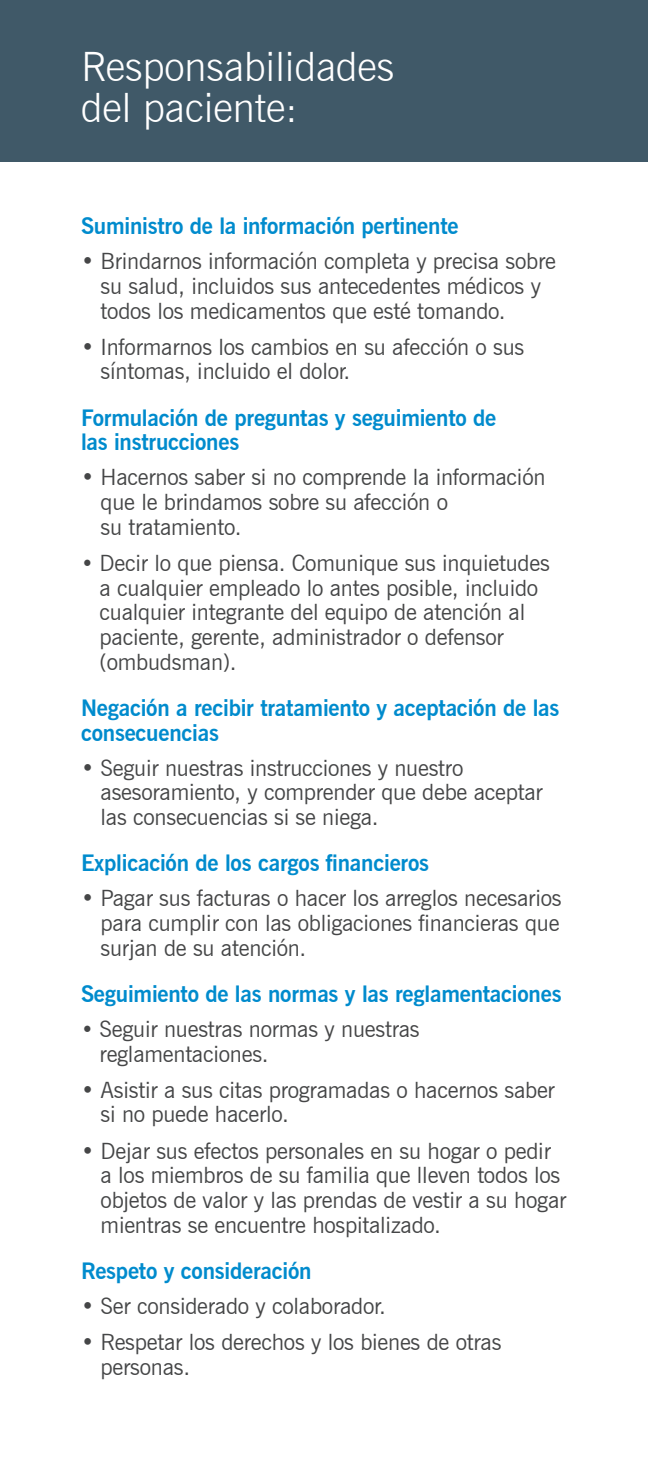
<style>
.page{position:relative;width:648px;height:1458px;background:#fff}
.page>*{position:absolute;margin:0;border:0;box-sizing:border-box;transform-origin:0 0}
.t1{font:300 40.5px/40.5px "News Gothic BT";color:#fff}
.t2{font:22.5px/24.8px "News Gothic BT";letter-spacing:-.01em;color:#454647}
.t3{font:700 22.5px/24.8px "News Gothic BT";letter-spacing:-.01em;color:#008bcd}
.s1{font-size:21.38px}
</style>
<div class="page">
<div style="left:0;top:0;width:648px;height:162px;background:#405968"></div>
<h1 class="t1" style="left:81px;top:47px;width:315px">Responsabilidades del paciente:</h1>
<p class="t3" style="left:81px;top:214px;width:379px">Suministro de la información pertinente</p>
<p class="t2" style="left:101px;top:249px;width:457px;text-indent:-20px">• Brindarnos información completa y precisa sobre su salud, incluidos sus antecedentes médicos y todos los medicamentos que esté tomando.</p>
<p class="t2" style="left:101px;top:334px;width:425px;text-indent:-20px">• Informarnos los cambios en su afección o sus síntomas, incluido el dolor.</p>
<p class="t3" style="left:81px;top:405px;width:417px">Formulación de preguntas y seguimiento de las instrucciones</p>
<p class="t2" style="left:101px;top:465px;width:446px;text-indent:-20px">• Hacernos saber si no comprende la información que le brindamos sobre su afección o<br>su tratamiento.</p>
<p class="t2" style="left:100px;top:550px;width:452px;text-indent:-19px"><span class="s1">•</span> Decir lo que piensa. Comunique sus inquietudes a cualquier empleado lo antes posible, incluido cualquier integrante del equipo de atención al paciente, gerente, administrador o defensor (ombudsman).</p>
<p class="t3" style="left:81px;top:695px;width:480px">Negación a recibir tratamiento y aceptación de las consecuencias</p>
<p class="t2" style="left:101px;top:755px;width:444px;text-indent:-20px">• Seguir nuestras instrucciones y nuestro asesoramiento, y comprender que debe aceptar las consecuencias si se niega.</p>
<p class="t3" style="left:81px;top:851px;width:350px">Explicación de los cargos financieros</p>
<p class="t2" style="left:101px;top:886px;width:463px;text-align:justify;text-indent:-20px">• Pagar sus facturas o hacer los arreglos necesarios para cumplir con las obligaciones financieras que surjan de su atención.</p>
<p class="t3" style="left:81px;top:981px;width:482px">Seguimiento de las normas y las reglamentaciones</p>
<p class="t2" style="left:100px;top:1016px;width:322px;text-indent:-19px"><span class="s1">•</span> Seguir nuestras normas y nuestras reglamentaciones.</p>
<p class="t2" style="left:101px;top:1077px;width:456px;text-indent:-20px">• Asistir a sus citas programadas o hacernos saber si no puede hacerlo.</p>
<p class="t2" style="left:101px;top:1138px;width:467px;text-indent:-20px">• Dejar sus efectos personales en su hogar o pedir a los miembros de su familia que lleven todos los objetos de valor y las prendas de vestir a su hogar mientras se encuentre hospitalizado.</p>
<p class="t3" style="left:81px;top:1258px;width:232px">Respeto y consideración</p>
<p class="t2" style="left:81px;top:1293px;width:306px">• Ser considerado y colaborador.</p>
<p class="t2" style="left:101px;top:1329px;width:402px;text-indent:-20px">• Respetar los derechos y los bienes de otras personas.</p>
</div>
